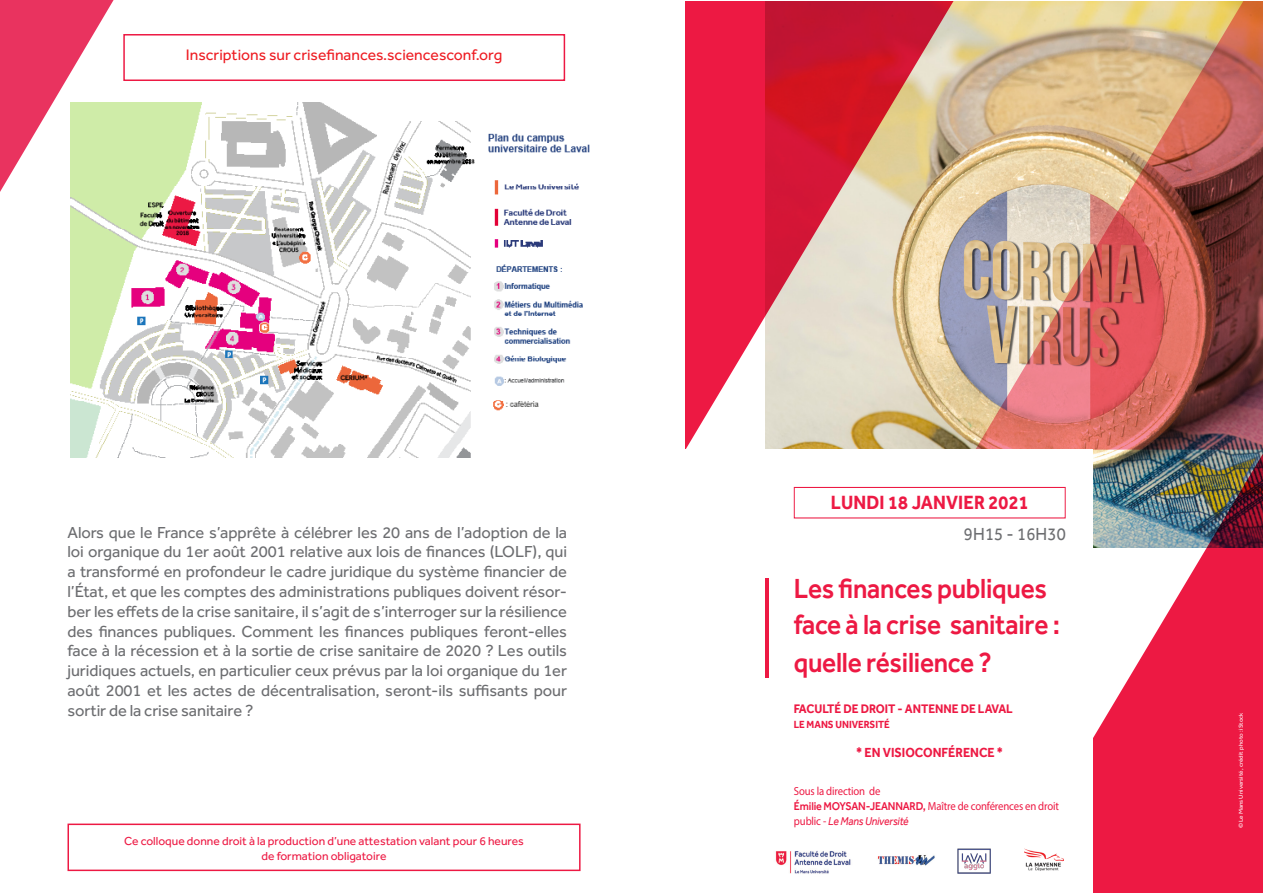
<style>
.page{position:relative;width:1263px;height:893px;background:#fff}
.page>*{position:absolute;margin:0;border:0;box-sizing:border-box;transform-origin:0 0}
.t1{font:500 28.65px/36.2px "Effra";letter-spacing:-.01em;color:#ed1943;scale:.92 1}
.t2{font:700 19.65px "Effra";letter-spacing:.01em;color:#ed1943;scale:.92 1}
.t3{font:18.15px "Effra";letter-spacing:.01em;color:#6c6d70;scale:.92 1}
.t4{font:16.5px/19.8px "Effra";letter-spacing:-.005em;color:#6c6d70;text-align:justify}
.t5{font:15.75px "Effra";color:#ee1d23}
.t6{font:700 13.5px "Effra";color:#ed1943;scale:.92 1}
.t7{font:700 12.75px "Effra";color:#ed1943;scale:.92 1}
.t8{font:12px "Effra";color:#ed1943}
.t9{font:11.7px/14.9px "Myriad Pro";letter-spacing:-.015em;color:#ed1943;scale:.92 1}
.t10{font:700 10.65px "Effra";color:#ed1943;scale:.92 1}
.t11{font:5.85px "Effra";color:#fff;scale:1.09 1}
.s1{font-family:"Effra";font-weight:500}
.s2{font-family:"Effra";font-style:italic}
</style>
<div class="page">
<svg style="left:0;top:0;width:114px;height:332px"></svg>
<div style="left:68px;top:824px;width:512px;height:47px;border:2px solid #ed1943"></div>
<div style="left:123px;top:34px;width:442px;height:47px;border:2px solid #ed1943"></div>
<img style="left:71px;top:102px;width:519px;height:356px">
<img style="left:962px;top:1px;width:13px;height:448px">
<img style="left:975px;top:1px;width:288px;height:448px">
<svg style="left:685px;top:1px;width:277px;height:448px;background:#de787b"></svg>
<img style="left:989px;top:407px;width:274px;height:486px">
<div style="left:685px;top:450px;width:408px;height:443px;background:#fff"></div>
<hr style="left:765px;top:578px;width:4px;height:100px;background:#ed1943">
<div style="left:794px;top:487px;width:272px;height:31px;border:1px solid #ed1943"></div>
<img style="left:775px;top:850px;width:76px;height:24px">
<img style="left:878px;top:855px;width:57px;height:11px">
<img style="left:957px;top:848px;width:34px;height:26px">
<img style="left:1024px;top:848px;width:40px;height:23px">
<p class="t5" style="left:186px;top:45px;width:318px">Inscriptions sur crisefinances.sciencesconf.org</p>
<p class="t4" style="left:68px;top:522px;width:501px">Alors que le France s’apprête à célébrer les 20 ans de l’adoption de la loi organique du 1er août 2001 relative aux lois de finances (LOLF), qui a transformé en profondeur le cadre juridique du système financier de l’État, et que les comptes des administrations publiques doivent résor&shy;ber les effets de la crise sanitaire, il s’agit de s’interroger sur la résilience des finances publiques. Comment les finances publiques feront-elles face à la récession et à la sortie de crise sanitaire de 2020 ? Les outils juridiques actuels, en particulier ceux prévus par la loi organique du 1er août 2001 et les actes de décentralisation, seront-ils suffisants pour sortir de la crise sanitaire ?</p>
<p class="t8" style="left:124px;top:834px;width:401px">Ce colloque donne droit à la production d’une attestation valant pour 6 heures</p>
<p class="t8" style="left:262px;top:849px;width:126px">de formation obligatoire</p>
<p class="t2" style="left:831px;top:491px;width:216px">LUNDI 18 JANVIER 2021</p>
<p class="t3" style="left:964px;top:524px;width:112px">9H15 - 16H30</p>
<p class="t1" style="left:794px;top:569px;width:291px">Les finances publiques face à la crise sanitaire :</p>
<p class="t1" style="left:794px;top:644px;width:217px">quelle résilience ?</p>
<p class="t7" style="left:794px;top:701px;width:239px">FACULTÉ DE DROIT - ANTENNE DE LAVAL</p>
<p class="t10" style="left:794px;top:718px;width:106px">LE MANS UNIVERSITÉ</p>
<p class="t6" style="left:856px;top:745px;width:161px">* EN VISIOCONFÉRENCE *</p>
<p class="t9" style="left:794px;top:783px;width:290px">Sous la direction de<br><span class="s1">Émilie MOYSAN-JEANNARD,</span> Maître de conférences en droit public - <span class="s2">Le Mans Université</span></p>
<p class="t11" style="left:1237px;top:827px;width:107px;rotate:-90deg">©Le Mans Université, crédit photo : iStock</p>
</div>
